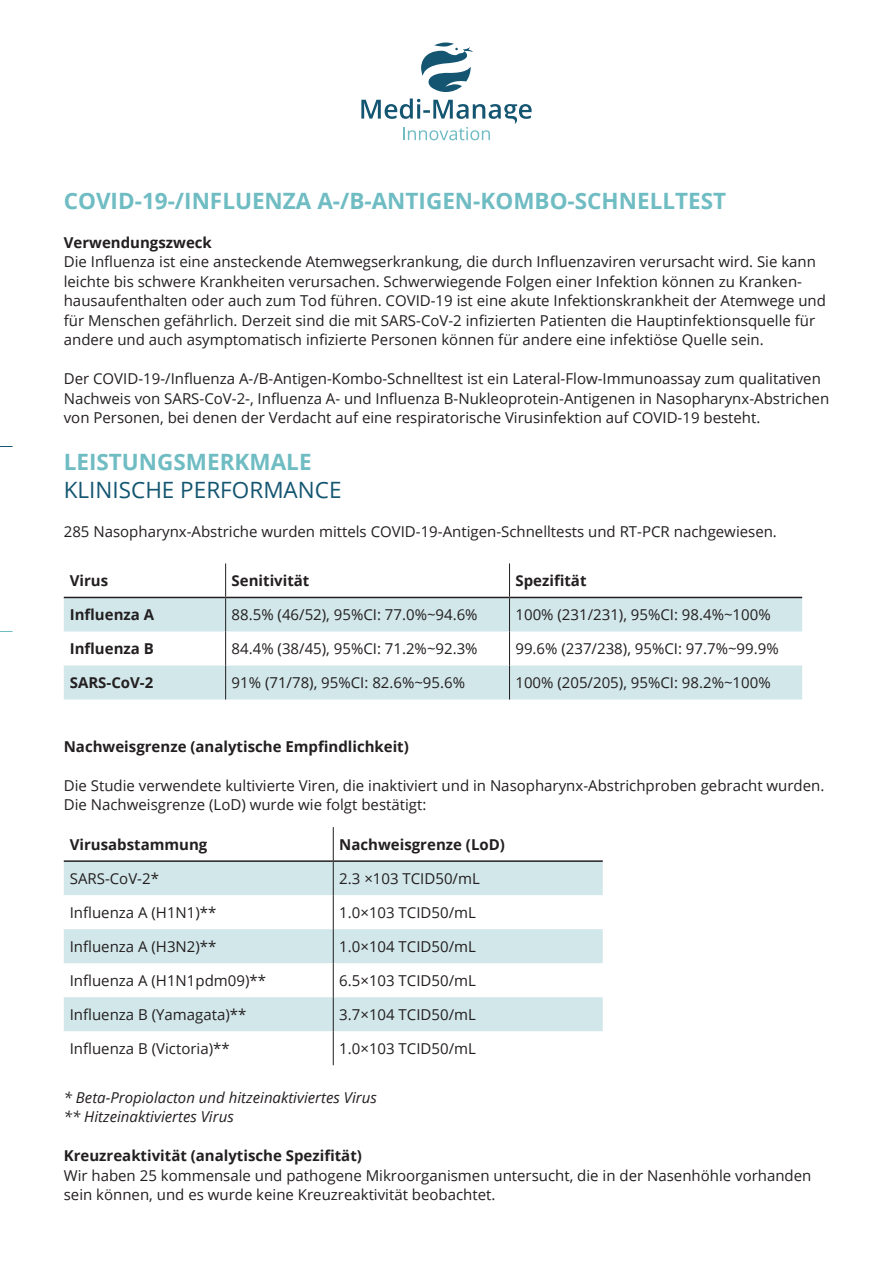
<style>
.page{position:relative;width:893px;height:1263px;background:#fff}
.page>*{position:absolute;margin:0;border:0;box-sizing:border-box;transform-origin:0 0}
.t1{font:700 22.5px "Open Sans";color:#6fbcc3}
.t2{font:22.5px "Open Sans";color:#145571}
.t3{font:15px/19.5px "Open Sans";color:#231f20}
.t4{font:700 15px "Open Sans";color:#231f20}
.t5{font:italic 15px/19.5px "Open Sans";color:#231f20}
</style>
<div class="page">
<svg style="left:361px;top:99px;width:171px;height:41px"></svg>
<svg style="left:421px;top:43px;width:52px;height:49px"></svg>
<svg style="left:0;top:446px;width:13px;height:1px"></svg>
<svg style="left:0;top:631px;width:13px;height:1px"></svg>
<svg style="left:64px;top:598px;width:738px;height:101px;fill:#d2e7ea"></svg>
<hr style="left:225px;top:563px;width:1px;height:34px;background:#231f20">
<hr style="left:225px;top:598px;width:1px;height:33px;background:#231f20">
<hr style="left:225px;top:631px;width:1px;height:34px;background:#231f20">
<hr style="left:225px;top:665px;width:1px;height:34px;background:#231f20">
<hr style="left:509px;top:563px;width:1px;height:34px;background:#231f20">
<hr style="left:509px;top:598px;width:1px;height:33px;background:#231f20">
<hr style="left:509px;top:631px;width:1px;height:34px;background:#231f20">
<hr style="left:509px;top:665px;width:1px;height:34px;background:#231f20">
<hr style="left:64px;top:597px;width:162px;height:1px;background:#231f20">
<hr style="left:226px;top:597px;width:283px;height:1px;background:#231f20">
<hr style="left:509px;top:597px;width:293px;height:1px;background:#231f20">
<svg style="left:64px;top:862px;width:539px;height:169px;fill:#d2e7ea"></svg>
<hr style="left:64px;top:860px;width:269px;height:2px;background:#231f20">
<hr style="left:334px;top:860px;width:269px;height:2px;background:#231f20">
<hr style="left:333px;top:827px;width:1px;height:34px;background:#231f20">
<hr style="left:333px;top:861px;width:1px;height:34px;background:#231f20">
<hr style="left:333px;top:895px;width:1px;height:34px;background:#231f20">
<hr style="left:333px;top:929px;width:1px;height:34px;background:#231f20">
<hr style="left:333px;top:963px;width:1px;height:34px;background:#231f20">
<hr style="left:333px;top:997px;width:1px;height:34px;background:#231f20">
<hr style="left:333px;top:1031px;width:1px;height:34px;background:#231f20">
<h1 class="t1" style="left:64px;top:185px;width:664px">COVID-19-/INFLUENZA A-/B-ANTIGEN-KOMBO-SCHNELLTEST</h1>
<p class="t4" style="left:64px;top:232px;width:150px">Verwendungszweck</p>
<p class="t3" style="left:64px;top:251px;width:764px">Die Influenza ist eine ansteckende Atemwegserkrankung, die durch Influenzaviren verursacht wird. Sie kann leichte bis schwere Krankheiten verursachen. Schwerwiegende Folgen einer Infektion können zu Kranken&shy;hausaufenthalten oder auch zum Tod führen. COVID-19 ist eine akute Infektionskrankheit der Atemwege und für Menschen gefährlich. Derzeit sind die mit SARS-CoV-2 infizierten Patienten die Hauptinfektionsquelle für andere und auch asymptomatisch infizierte Personen können für andere eine infektiöse Quelle sein.</p>
<p class="t3" style="left:64px;top:368px;width:767px">Der COVID-19-/Influenza A-/B-Antigen-Kombo-Schnelltest ist ein Lateral-Flow-Immunoassay zum qualitativen<br>Nachweis von SARS-CoV-2-, Influenza A- und Influenza B-Nukleoprotein-Antigenen in Nasopharynx-Abstrichen von Personen, bei denen der Verdacht auf eine respiratorische Virusinfektion auf COVID-19 besteht.</p>
<h1 class="t1" style="left:64px;top:446px;width:249px">LEISTUNGSMERKMALE</h1>
<h1 class="t2" style="left:64px;top:474px;width:279px">KLINISCHE PERFORMANCE</h1>
<p class="t3" style="left:64px;top:521px;width:715px">285 Nasopharynx-Abstriche wurden mittels COVID-19-Antigen-Schnelltests und RT-PCR nachgewiesen.</p>
<p class="t4" style="left:70px;top:570px;width:40px">Virus</p>
<p class="t4" style="left:232px;top:570px;width:79px">Senitivität</p>
<p class="t4" style="left:515px;top:570px;width:72px">Spezifität</p>
<p class="t4" style="left:70px;top:604px;width:86px">Influenza A</p>
<p class="t3" style="left:232px;top:605px;width:248px">88.5% (46/52), 95%CI: 77.0%~94.6%</p>
<p class="t3" style="left:515px;top:605px;width:257px">100% (231/231), 95%CI: 98.4%~100%</p>
<p class="t4" style="left:70px;top:638px;width:86px">Influenza B</p>
<p class="t3" style="left:232px;top:639px;width:248px">84.4% (38/45), 95%CI: 71.2%~92.3%</p>
<p class="t3" style="left:515px;top:639px;width:265px">99.6% (237/238), 95%CI: 97.7%~99.9%</p>
<p class="t4" style="left:70px;top:672px;width:85px">SARS-CoV-2</p>
<p class="t3" style="left:232px;top:673px;width:235px">91% (71/78), 95%CI: 82.6%~95.6%</p>
<p class="t3" style="left:515px;top:673px;width:257px">100% (205/205), 95%CI: 98.2%~100%</p>
<p class="t4" style="left:64px;top:736px;width:347px">Nachweisgrenze (analytische Empfindlichkeit)</p>
<p class="t3" style="left:64px;top:775px;width:762px">Die Studie verwendete kultivierte Viren, die inaktiviert und in Nasopharynx-Abstrichproben gebracht wurden.<br>Die Nachweisgrenze (LoD) wurde wie folgt bestätigt:</p>
<p class="t4" style="left:70px;top:834px;width:139px">Virusabstammung</p>
<p class="t4" style="left:339px;top:834px;width:167px">Nachweisgrenze (LoD)</p>
<p class="t3" style="left:70px;top:868px;width:91px">SARS-CoV-2*</p>
<p class="t3" style="left:339px;top:868px;width:142px">2.3 ×103 TCID50/mL</p>
<p class="t3" style="left:70px;top:902px;width:148px">Influenza A (H1N1)**</p>
<p class="t3" style="left:339px;top:902px;width:138px">1.0×103 TCID50/mL</p>
<p class="t3" style="left:70px;top:936px;width:148px">Influenza A (H3N2)**</p>
<p class="t3" style="left:339px;top:936px;width:138px">1.0×104 TCID50/mL</p>
<p class="t3" style="left:70px;top:970px;width:198px">Influenza A (H1N1pdm09)**</p>
<p class="t3" style="left:339px;top:970px;width:138px">6.5×103 TCID50/mL</p>
<p class="t3" style="left:70px;top:1004px;width:178px">Influenza B (Yamagata)**</p>
<p class="t3" style="left:339px;top:1004px;width:138px">3.7×104 TCID50/mL</p>
<p class="t3" style="left:70px;top:1038px;width:161px">Influenza B (Victoria)**</p>
<p class="t3" style="left:339px;top:1038px;width:138px">1.0×103 TCID50/mL</p>
<p class="t5" style="left:64px;top:1087px;width:315px">* Beta-Propiolacton und hitzeinaktiviertes Virus ** Hitzeinaktiviertes Virus</p>
<p class="t4" style="left:64px;top:1145px;width:300px">Kreuzreaktivität (analytische Spezifität)</p>
<p class="t3" style="left:64px;top:1165px;width:749px">Wir haben 25 kommensale und pathogene Mikroorganismen untersucht, die in der Nasenhöhle vorhanden sein können, und es wurde keine Kreuzreaktivität beobachtet.</p>
</div>
